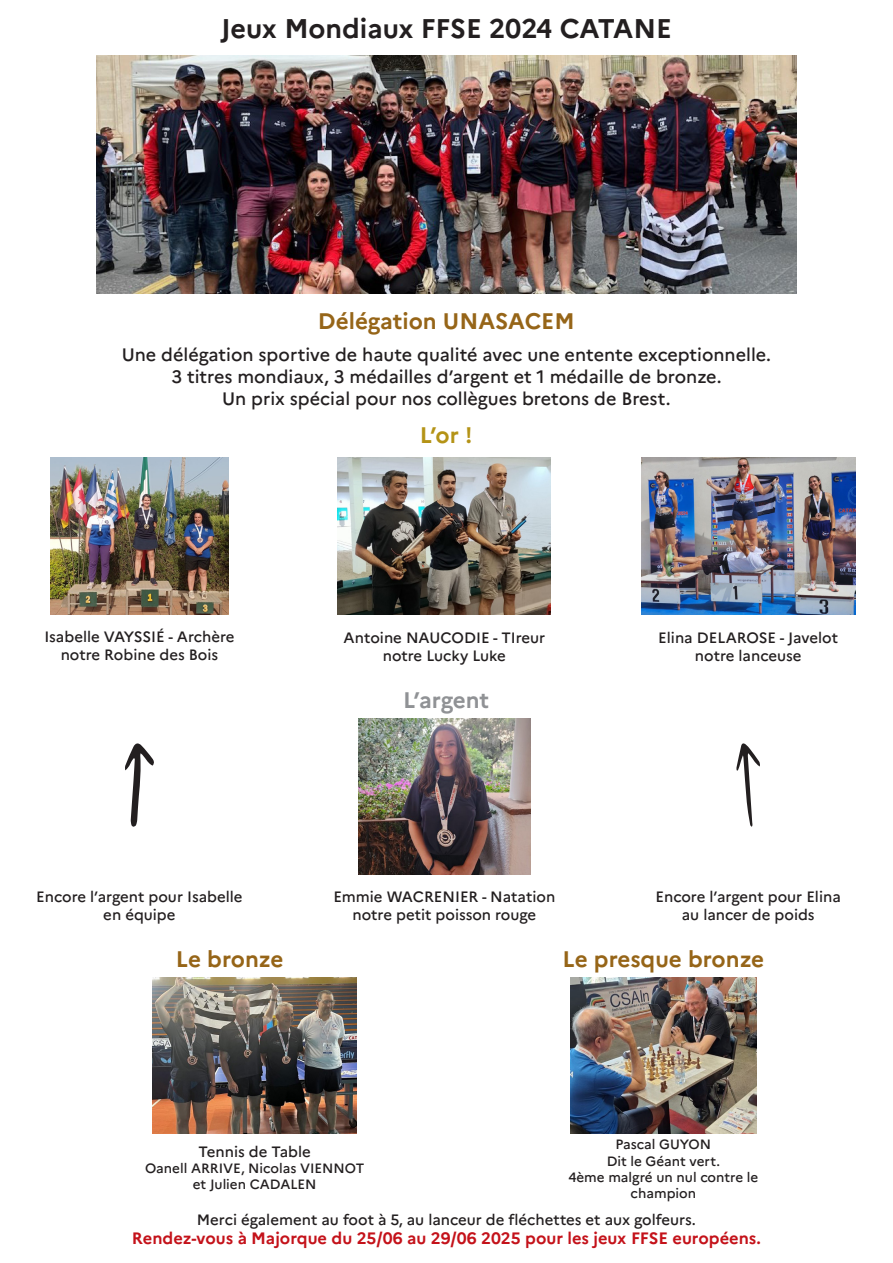
<style>
.page{position:relative;width:893px;height:1263px;background:#fff}
.page>*{position:absolute;margin:0;border:0;box-sizing:border-box;transform-origin:0 0}
.t1{font:700 27px "Marianne";color:#231f20}
.t2{font:700 22.5px "Marianne";color:#966518}
.t3{font:700 22.5px "Marianne";color:#909295}
.t4{font:700 22.5px "Marianne";color:#b49316}
.t5{font:500 18px/21.6px "Marianne";color:#231f20;text-align:center}
.t6{font:700 16.5px "Marianne";color:#c4121a}
.t7{font:500 15px/18px "Marianne";color:#231f20;text-align:center}
.t8{font:500 13.5px/16.2px "Marianne";color:#231f20;text-align:center}
</style>
<div class="page">
<img style="left:97px;top:55px;width:700px;height:238px">
<img style="left:51px;top:458px;width:177px;height:156px">
<img style="left:338px;top:458px;width:213px;height:156px">
<img style="left:359px;top:718px;width:171px;height:157px">
<img style="left:641px;top:458px;width:214px;height:156px">
<svg style="left:125px;top:743px;width:29px;height:84px"></svg>
<svg style="left:736px;top:743px;width:24px;height:84px"></svg>
<img style="left:152px;top:977px;width:205px;height:157px">
<img style="left:570px;top:977px;width:186px;height:157px">
<h1 class="t1" style="left:221px;top:12px;width:452px">Jeux Mondiaux FFSE 2024 CATANE</h1>
<h2 class="t2" style="left:318px;top:307px;width:258px">Délégation UNASACEM</h2>
<p class="t5" style="left:122px;top:344px;width:651px">Une délégation sportive de haute qualité avec une entente exceptionnelle.<br>3 titres mondiaux, 3 médailles d’argent et 1 médaille de bronze.<br>Un prix spécial pour nos collègues bretons de Brest.</p>
<h2 class="t4" style="left:420px;top:421px;width:54px">L’or !</h2>
<p class="t7" style="left:44px;top:627px;width:192px">Isabelle VAYSSIÉ - Archère notre Robine des Bois</p>
<p class="t7" style="left:343px;top:628px;width:203px">Antoine NAUCODIE - TIreur notre Lucky Luke</p>
<p class="t7" style="left:658px;top:628px;width:181px">Elina DELAROSE - Javelot notre lanceuse</p>
<h2 class="t3" style="left:403px;top:686px;width:87px">L’argent</h2>
<p class="t7" style="left:36px;top:888px;width:208px">Encore l’argent pour Isabelle en équipe</p>
<p class="t7" style="left:655px;top:888px;width:187px">Encore l’argent pour Elina au lancer de poids</p>
<p class="t7" style="left:333px;top:888px;width:223px">Emmie WACRENIER - Natation notre petit poisson rouge</p>
<h2 class="t2" style="left:176px;top:945px;width:109px">Le bronze</h2>
<p class="t7" style="left:198px;top:1143px;width:114px">Tennis de Table</p>
<p class="t8" style="left:145px;top:1160px;width:221px">Oanell ARRIVE, Nicolas VIENNOT et Julien CADALEN</p>
<h2 class="t2" style="left:563px;top:945px;width:203px">Le presque bronze</h2>
<p class="t8" style="left:568px;top:1136px;width:192px">Pascal GUYON<br>Dit le Géant vert.<br>4ème malgré un nul contre le champion</p>
<p class="t7" style="left:197px;top:1210px;width:500px">Merci également au foot à 5, au lanceur de fléchettes et aux golfeurs.</p>
<p class="t6" style="left:132px;top:1228px;width:631px">Rendez-vous à Majorque du 25/06 au 29/06 2025 pour les jeux FFSE européens.</p>
</div>
